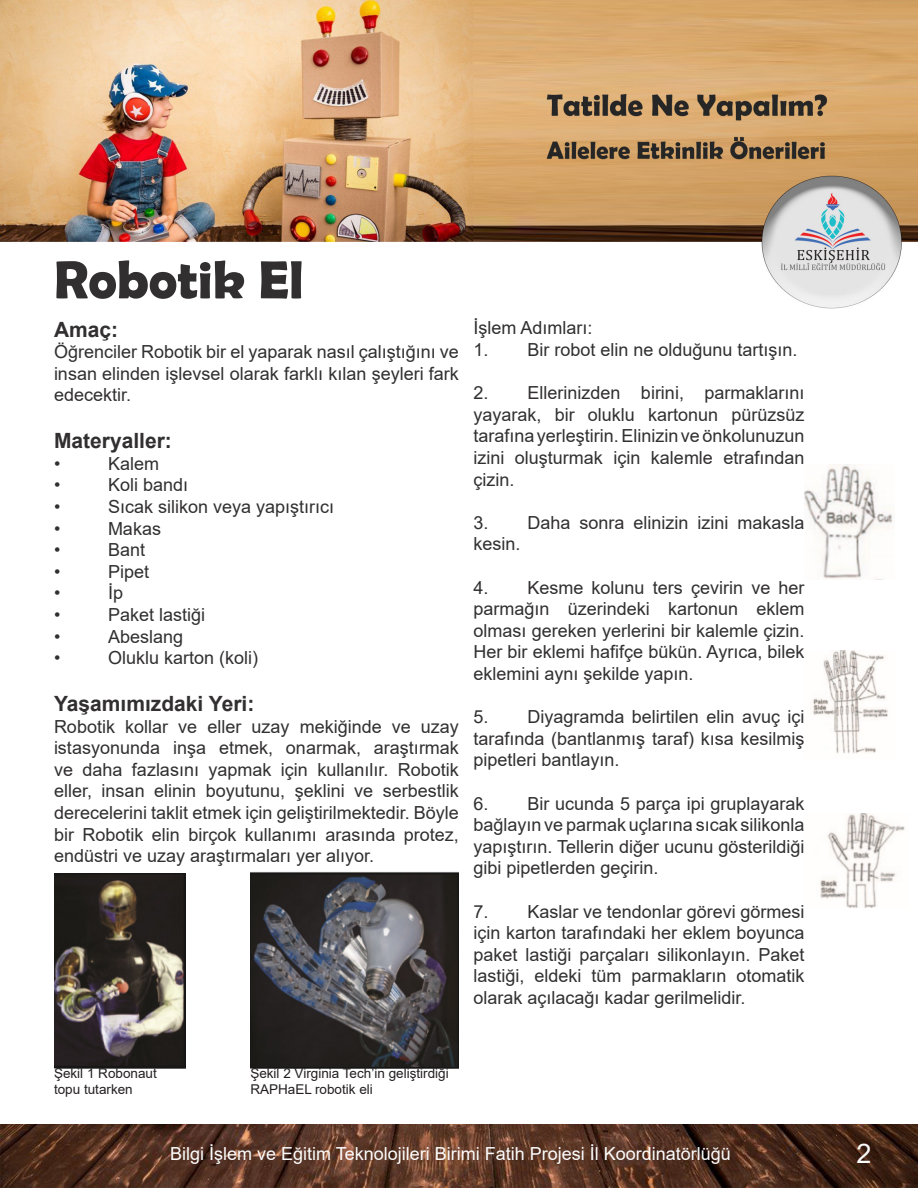
<style>
.page{position:relative;width:918px;height:1188px;background:#fff}
.page>*{position:absolute;margin:0;border:0;box-sizing:border-box;transform-origin:0 0}
.t1{font:700 54px "Berlin Sans FB Demi";color:#312f30}
.t2{font:27px "Arial";color:#fafafa}
.t3{font:700 21px "Arial";color:#312f30}
.t4{font:18px/21.6px "Arial";color:#312f30;text-align:justify}
.t5{font:18px "Arial";color:#fcfcfc}
.t6{font:13.5px/16.2px "Arial";color:#231f20}
</style>
<div class="page">
<img style="left:0;top:0;width:918px;height:309px">
<img style="left:0;top:1124px;width:918px;height:64px">
<img style="left:805px;top:464px;width:88px;height:116px">
<img style="left:813px;top:650px;width:75px;height:104px">
<img style="left:820px;top:814px;width:86px;height:93px">
<img style="left:54px;top:873px;width:132px;height:195px">
<img style="left:250px;top:871px;width:209px;height:197px">
<p class="t1" style="left:54px;top:248px;width:251px">Robotik El</p>
<p class="t3" style="left:54px;top:314px;width:66px">Amaç:</p>
<p class="t4" style="left:54px;top:341px;width:406px">Öğrenciler Robotik bir el yaparak nasıl çalıştığını ve insan elinden işlevsel olarak farklı kılan şeyleri fark edecektir.</p>
<p class="t3" style="left:54px;top:426px;width:119px">Materyaller:</p>
<p class="t4" style="left:54px;top:453px;width:8px">•</p>
<p class="t4" style="left:108px;top:453px;width:53px">Kalem</p>
<p class="t4" style="left:54px;top:474px;width:8px">•</p>
<p class="t4" style="left:108px;top:474px;width:82px">Koli bandı</p>
<p class="t4" style="left:54px;top:496px;width:8px">•</p>
<p class="t4" style="left:108px;top:496px;width:228px">Sıcak silikon veya yapıştırıcı</p>
<p class="t4" style="left:54px;top:517px;width:8px">•</p>
<p class="t4" style="left:108px;top:517px;width:55px">Makas</p>
<p class="t4" style="left:54px;top:539px;width:8px">•</p>
<p class="t4" style="left:108px;top:539px;width:39px">Bant</p>
<p class="t4" style="left:54px;top:561px;width:8px">•</p>
<p class="t4" style="left:108px;top:561px;width:43px">Pipet</p>
<p class="t4" style="left:54px;top:582px;width:8px">•</p>
<p class="t4" style="left:108px;top:582px;width:17px">İp</p>
<p class="t4" style="left:54px;top:604px;width:8px">•</p>
<p class="t4" style="left:108px;top:604px;width:99px">Paket lastiği</p>
<p class="t4" style="left:54px;top:625px;width:8px">•</p>
<p class="t4" style="left:108px;top:625px;width:77px">Abeslang</p>
<p class="t4" style="left:54px;top:647px;width:8px">•</p>
<p class="t4" style="left:108px;top:647px;width:152px">Oluklu karton (koli)</p>
<p class="t3" style="left:54px;top:689px;width:202px">Yaşamımızdaki Yeri:</p>
<p class="t4" style="left:54px;top:715px;width:406px">Robotik kollar ve eller uzay mekiğinde ve uzay istasyonunda inşa etmek, onarmak, araştırmak ve daha fazlasını yapmak için kullanılır. Robotik eller, insan elinin boyutunu, şeklini ve serbestlik derecelerini taklit etmek için geliştirilmektedir. Böyle bir Robotik elin birçok kullanımı arasında protez, endüstri ve uzay araştırmaları yer alıyor.</p>
<p class="t4" style="left:473px;top:317px;width:121px">İşlem Adımları:</p>
<p class="t4" style="left:473px;top:339px;width:326px">1. Bir robot elin ne olduğunu tartışın.</p>
<p class="t4" style="left:473px;top:382px;width:333px">2. Ellerinizden birini, parmaklarını yayarak, bir oluklu kartonun pürüzsüz tarafına yerleştirin. Elinizin ve önkolunuzun izini oluşturmak için kalemle etrafından çizin.</p>
<p class="t4" style="left:473px;top:512px;width:333px">3. Daha sonra elinizin izini makasla kesin.</p>
<p class="t4" style="left:473px;top:576px;width:333px">4. Kesme kolunu ters çevirin ve her parmağın üzerindeki kartonun eklem olması gereken yerlerini bir kalemle çizin.<br>Her bir eklemi hafifçe bükün. Ayrıca, bilek eklemini aynı şekilde yapın.</p>
<p class="t4" style="left:473px;top:706px;width:333px">5. Diyagramda belirtilen elin avuç içi tarafında (bantlanmış taraf) kısa kesilmiş pipetleri bantlayın.</p>
<p class="t4" style="left:473px;top:792px;width:333px">6. Bir ucunda 5 parça ipi gruplayarak bağlayın ve parmak uçlarına sıcak silikonla yapıştırın. Tellerin diğer ucunu gösterildiği gibi pipetlerden geçirin.</p>
<p class="t4" style="left:473px;top:900px;width:333px">7. Kaslar ve tendonlar görevi görmesi için karton tarafındaki her eklem boyunca paket lastiği parçaları silikonlayın. Paket lastiği, eldeki tüm parmakların otomatik olarak açılacağı kadar gerilmelidir.</p>
<p class="t6" style="left:54px;top:1065px;width:104px">Şekil 1 Robonaut topu tutarken</p>
<p class="t6" style="left:250px;top:1065px;width:200px">Şekil 2 Virginia Tech’in geliştirdiği</p>
<p class="t6" style="left:250px;top:1081px;width:124px">RAPHaEL robotik eli</p>
<p class="t5" style="left:170px;top:1142px;width:562px">Bilgi İşlem ve Eğitim Teknolojileri Birimi Fatih Projesi İl Koordinatörlüğü</p>
<h2 class="t2" style="left:856px;top:1135px;width:17px">2</h2>
</div>
